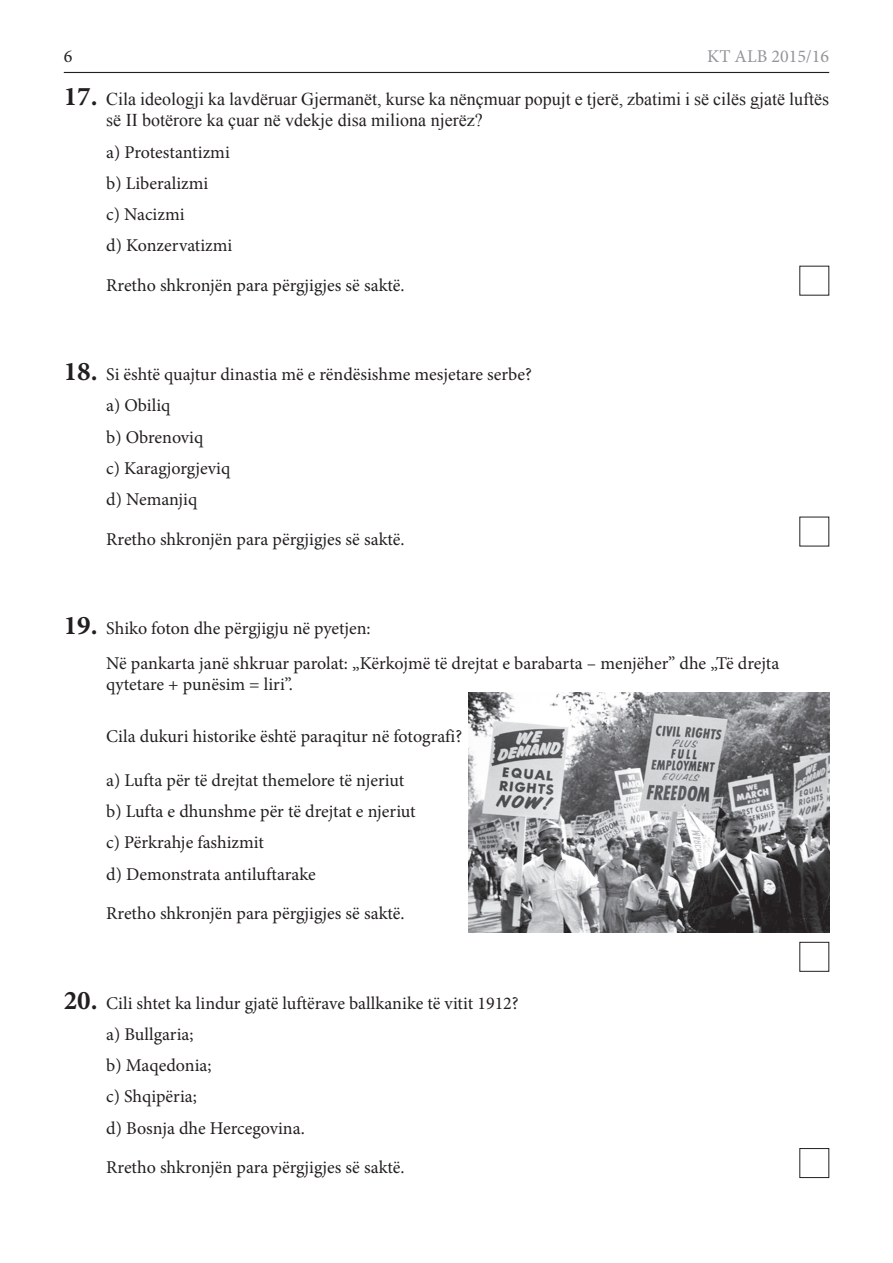
<style>
.page{position:relative;width:893px;height:1263px;background:#fff}
.page>*{position:absolute;margin:0;border:0;box-sizing:border-box;transform-origin:0 0}
.t1{font:18px/31.2px "Minion Pro";color:#231f20}
.t2{font:18px/21.6px "Times New Roman";color:#231f20}
.t3{font:18px "Minion Pro";color:#939598}
.s1{font-family:"Minion Pro";font-weight:700;font-size:27px}
.s2{font-weight:700;font-size:27px}
</style>
<div class="page">
<img style="left:469px;top:693px;width:360px;height:240px">
<div style="left:799px;top:1148px;width:30px;height:30px;border:1px solid #231f20"></div>
<div style="left:799px;top:942px;width:30px;height:30px;border:1px solid #231f20"></div>
<hr style="left:64px;top:72px;width:765px;height:1px;background:#231f20">
<p class="t1" style="left:64px;top:40px;width:10px">6</p>
<p class="t3" style="left:707px;top:44px;width:123px">KТ ALB 2015/16</p>
<p class="t2" style="left:106px;top:88px;width:724px;text-indent:-43px"><span class="s1">17.</span> Cila ideologji ka lavdëruar Gjermanët, kurse ka nënçmuar popujt e tjerë, zbatimi i së cilës gjatë luftës së II botërore ka çuar në vdekje disa miliona njerëz?</p>
<p class="t1" style="left:106px;top:136px;width:128px">а) Protestantizmi b) Liberalizmi<br>c) Nacizmi<br>d) Konzervatizmi</p>
<p class="t1" style="left:106px;top:270px;width:300px">Rretho shkronjën para përgjigjes së saktë.</p>
<p class="t1" style="left:106px;top:359px;width:427px;text-indent:-43px"><span class="s2">18.</span> Si është quajtur dinastia më e rëndësishme mesjetare serbe? а) Оbiliq<br>b) Оbrenoviq<br>c) Karagjorgjeviq<br>d) Nemanjiq</p>
<p class="t1" style="left:106px;top:524px;width:300px">Rretho shkronjën para përgjigjes së saktë.</p>
<p class="t1" style="left:106px;top:611px;width:675px;line-height:34.3px;text-indent:-43px"><span class="s2">19.</span> Shiko foton dhe përgjigju në pyetjen:<br>Në pankarta janë shkruar parolat: „Kërkojmë të drejtat e barabarta – menjëher” dhe „Të drejta</p>
<p class="t1" style="left:106px;top:669px;width:188px">qytetare + punësim = liri”.</p>
<p class="t1" style="left:106px;top:721px;width:357px">Cila dukuri historike është paraqitur në fotografi?</p>
<p class="t1" style="left:106px;top:765px;width:311px">а) Lufta për të drejtat themelore të njeriut b) Lufta e dhunshme për të drejtat e njeriut c) Përkrahje fashizmit<br>d) Demonstrata antiluftarake</p>
<p class="t1" style="left:106px;top:898px;width:300px">Rretho shkronjën para përgjigjes së saktë.</p>
<p class="t1" style="left:106px;top:987px;width:414px;text-indent:-43px"><span class="s2">20.</span> Cili shtet ka lindur gjatë luftërave ballkanike të vitit 1912? a) Bullgaria;<br>b) Maqedonia;<br>c) Shqipëria;<br>d) Bosnja dhe Hercegovina.</p>
<p class="t1" style="left:106px;top:1152px;width:300px">Rretho shkronjën para përgjigjes së saktë.</p>
</div>
